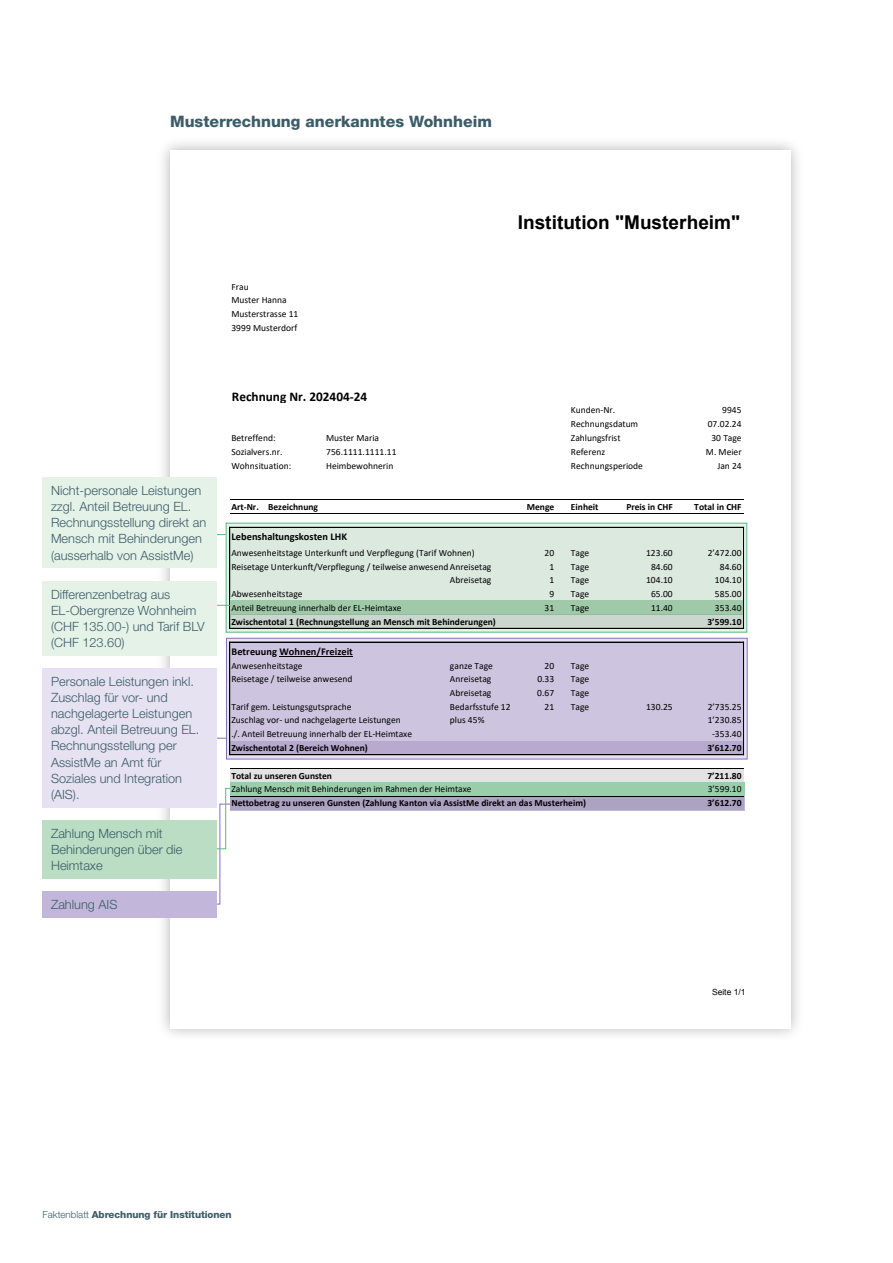
<style>
.page{position:relative;width:893px;height:1263px;background:#fff}
.page>*{position:absolute;margin:0;border:0;box-sizing:border-box;transform-origin:0 0}
.t1{font:700 19.05px "Arial";color:#000}
.H2_Titel_10_5pt{font:800 15.75px "Helvetica Neue LT Std";color:#3c5c68}
.t2{font:700 13.2px "Calibri";color:#000}
.t3{font:300 12.75px/16.2px "Helvetica Neue LT Std";color:#3c5c68}
.t4{font:700 10.35px "Calibri";color:#000}
.t5{font:800 9.75px "Helvetica Neue LT Std";letter-spacing:-.005em;color:#3c5c68}
.t6{font:9.45px/13.8px "Calibri";color:#000}
.t7{font:700 9.45px "Calibri";color:#000}
.t8{font:8.55px "Arial";color:#000}
.s1{font-weight:700}
.s2{font-weight:300}
</style>
<div class="page">
<div style="left:156px;top:136px;width:649px;height:906px;background:#000;opacity:.3"></div>
<div style="left:170px;top:150px;width:621px;height:878px;background:#fff"></div>
<div style="left:230px;top:768px;width:514px;height:14px;background:#e3e3e3"></div>
<hr style="left:230px;top:499px;width:514px;height:1px;background:#000">
<hr style="left:230px;top:513px;width:514px;height:1px;background:#000">
<hr style="left:230px;top:768px;width:514px;height:1px;background:#000">
<svg style="left:226px;top:523px;width:521px;height:109px;background:#d1dfd4"></svg>
<svg style="left:226px;top:638px;width:521px;height:121px;background:#c5bdd7"></svg>
<div style="left:230px;top:796px;width:514px;height:15px;background:#aca2c2"></div>
<div style="left:230px;top:782px;width:514px;height:14px;background:#9aceaa"></div>
<div style="left:230px;top:600px;width:512px;height:14px;background:#a0c9aa"></div>
<svg style="left:217px;top:605px;width:13px;height:1px"></svg>
<div style="left:43px;top:477px;width:174px;height:91px;background:#e5f2e8"></div>
<div style="left:43px;top:581px;width:174px;height:74px;background:#e5f2e8"></div>
<div style="left:43px;top:668px;width:174px;height:139px;background:#e6e2f2"></div>
<div style="left:43px;top:820px;width:174px;height:59px;background:#baddc3"></div>
<div style="left:43px;top:891px;width:174px;height:26px;background:#c2b7db"></div>
<svg style="left:210px;top:788px;width:21px;height:117px"></svg>
<h2 class="H2_Titel_10_5pt" style="left:170px;top:112px;width:323px">Musterrechnung anerkanntes Wohnheim</h2>
<p class="t6" style="left:231px;top:279px;width:68px">Frau<br>Muster Hanna<br>Musterstrasse 11<br>3999 Musterdorf</p>
<p class="t2" style="left:232px;top:387px;width:137px">Rechnung Nr. 202404-24</p>
<p class="t1" style="left:518px;top:209px;width:224px">Institution "Musterheim"</p>
<p class="t6" style="left:571px;top:403px;width:46px">Kunden-Nr.</p>
<p class="t6" style="left:722px;top:403px;width:21px">9945</p>
<p class="t6" style="left:571px;top:417px;width:69px">Rechnungsdatum</p>
<p class="t6" style="left:708px;top:417px;width:35px">07.02.24</p>
<h3 class="t3" style="left:51px;top:482px;width:157px">Nicht-personale Leistungen zzgl. Anteil Betreuung EL.<br>Rechnungsstellung direkt an<br>Mensch mit Behinderungen (ausserhalb von AssistMe)</h3>
<h3 class="t3" style="left:51px;top:586px;width:155px">Differenzenbetrag aus<br>EL-Obergrenze Wohnheim (CHF 135.00-) und Tarif BLV (CHF 123.60)</h3>
<h3 class="t3" style="left:51px;top:673px;width:150px">Personale Leistungen inkl.<br>Zuschlag für vor- und nachgelagerte Leistungen abzgl. Anteil Betreuung EL.<br>Rechnungsstellung per<br>AssistMe an Amt für<br>Soziales und Integration (AIS).</h3>
<h3 class="t3" style="left:51px;top:825px;width:133px">Zahlung Mensch mit<br>Behinderungen über die<br>Heimtaxe</h3>
<h3 class="t3" style="left:51px;top:896px;width:68px">Zahlung AIS</h3>
<p class="t6" style="left:231px;top:431px;width:46px">Betreffend:</p>
<p class="t6" style="left:326px;top:431px;width:54px">Muster Maria</p>
<p class="t6" style="left:571px;top:431px;width:51px">Zahlungsfrist</p>
<p class="t6" style="left:711px;top:431px;width:32px">30 Tage</p>
<p class="t6" style="left:231px;top:444px;width:53px">Sozialvers.nr.</p>
<p class="t6" style="left:326px;top:444px;width:72px">756.1111.1111.11</p>
<p class="t6" style="left:571px;top:444px;width:36px">Referenz</p>
<p class="t6" style="left:706px;top:444px;width:37px">M. Meier</p>
<p class="t6" style="left:231px;top:458px;width:61px">Wohnsituation:</p>
<p class="t6" style="left:326px;top:458px;width:69px">Heimbewohnerin</p>
<p class="t6" style="left:571px;top:458px;width:74px">Rechnungsperiode</p>
<p class="t6" style="left:717px;top:458px;width:26px">Jan 24</p>
<p class="t7" style="left:231px;top:500px;width:88px">Art-Nr. Bezeichnung</p>
<p class="t7" style="left:527px;top:500px;width:29px">Menge</p>
<p class="t7" style="left:571px;top:500px;width:29px">Einheit</p>
<p class="t7" style="left:626px;top:500px;width:48px">Preis in CHF</p>
<p class="t7" style="left:694px;top:500px;width:49px">Total in CHF</p>
<p class="t4" style="left:232px;top:529px;width:117px">Lebenshaltungskosten LHK</p>
<p class="t6" style="left:231px;top:545px;width:245px">Anwesenheitstage Unterkunft und Verpflegung (Tarif Wohnen)</p>
<p class="t6" style="left:545px;top:545px;width:11px">20</p>
<p class="t6" style="left:571px;top:545px;width:20px">Tage</p>
<p class="t6" style="left:646px;top:545px;width:28px">123.60</p>
<p class="t6" style="left:708px;top:545px;width:35px">2’472.00</p>
<p class="t6" style="left:231px;top:559px;width:261px">Reisetage Unterkunft/Verpflegung / teilweise anwesend Anreisetag</p>
<p class="t6" style="left:549px;top:559px;width:6px">1</p>
<p class="t6" style="left:571px;top:559px;width:20px">Tage</p>
<p class="t6" style="left:651px;top:559px;width:23px">84.60</p>
<p class="t6" style="left:720px;top:559px;width:23px">84.60</p>
<p class="t6" style="left:450px;top:573px;width:43px">Abreisetag</p>
<p class="t6" style="left:549px;top:573px;width:6px">1</p>
<p class="t6" style="left:571px;top:573px;width:20px">Tage</p>
<p class="t6" style="left:646px;top:573px;width:28px">104.10</p>
<p class="t6" style="left:715px;top:573px;width:28px">104.10</p>
<p class="t6" style="left:231px;top:587px;width:73px">Abwesenheitstage</p>
<p class="t6" style="left:549px;top:587px;width:6px">9</p>
<p class="t6" style="left:571px;top:587px;width:20px">Tage</p>
<p class="t6" style="left:651px;top:587px;width:23px">65.00</p>
<p class="t6" style="left:715px;top:587px;width:28px">585.00</p>
<p class="t6" style="left:231px;top:601px;width:172px">Anteil Betreuung innerhalb der EL-Heimtaxe</p>
<p class="t6" style="left:545px;top:601px;width:11px">31</p>
<p class="t6" style="left:571px;top:601px;width:20px">Tage</p>
<p class="t6" style="left:651px;top:601px;width:23px">11.40</p>
<p class="t6" style="left:715px;top:601px;width:28px">353.40</p>
<p class="t7" style="left:231px;top:615px;width:266px">Zwischentotal 1 (Rechnungstellung an Mensch mit Behinderungen)</p>
<p class="t7" style="left:707px;top:615px;width:36px">3’599.10</p>
<p class="t4" style="left:232px;top:644px;width:123px">Betreuung Wohnen/Freizeit</p>
<p class="t6" style="left:450px;top:659px;width:45px">ganze Tage</p>
<p class="t6" style="left:545px;top:659px;width:11px">20</p>
<p class="t6" style="left:571px;top:659px;width:20px">Tage</p>
<p class="t6" style="left:231px;top:672px;width:123px">Reisetage / teilweise anwesend</p>
<p class="t6" style="left:450px;top:672px;width:43px">Anreisetag</p>
<p class="t6" style="left:537px;top:672px;width:18px">0.33</p>
<p class="t6" style="left:571px;top:672px;width:20px">Tage</p>
<p class="t6" style="left:450px;top:686px;width:43px">Abreisetag</p>
<p class="t6" style="left:537px;top:686px;width:18px">0.67</p>
<p class="t6" style="left:571px;top:686px;width:20px">Tage</p>
<p class="t6" style="left:231px;top:699px;width:122px">Tarif gem. Leistungsgutsprache</p>
<p class="t6" style="left:450px;top:699px;width:62px">Bedarfsstufe 12</p>
<p class="t6" style="left:545px;top:699px;width:11px">21</p>
<p class="t6" style="left:571px;top:699px;width:20px">Tage</p>
<p class="t6" style="left:646px;top:699px;width:28px">130.25</p>
<p class="t6" style="left:708px;top:699px;width:35px">2’735.25</p>
<p class="t6" style="left:231px;top:713px;width:171px">Zuschlag vor- und nachgelagerte Leistungen</p>
<p class="t6" style="left:450px;top:713px;width:36px">plus 45%</p>
<p class="t6" style="left:708px;top:713px;width:35px">1’230.85</p>
<p class="t6" style="left:231px;top:727px;width:182px">./. Anteil Betreuung innerhalb der EL-Heimtaxe</p>
<p class="t6" style="left:712px;top:727px;width:31px">-353.40</p>
<p class="t7" style="left:231px;top:741px;width:138px">Zwischentotal 2 (Bereich Wohnen)</p>
<p class="t7" style="left:707px;top:741px;width:36px">3’612.70</p>
<p class="t7" style="left:231px;top:769px;width:102px">Total zu unseren Gunsten</p>
<p class="t7" style="left:707px;top:769px;width:36px">7’211.80</p>
<p class="t6" style="left:231px;top:782px;width:242px">Zahlung Mensch mit Behinderungen im Rahmen der Heimtaxe</p>
<p class="t6" style="left:707px;top:782px;width:36px">3’599.10<br><span class="s1">3’612.70</span></p>
<p class="t6" style="left:231px;top:659px;width:73px">Anwesenheitstage</p>
<p class="t7" style="left:231px;top:796px;width:356px">Nettobetrag zu unseren Gunsten (Zahlung Kanton via AssistMe direkt an das Musterheim)</p>
<p class="t8" style="left:712px;top:986px;width:35px">Seite 1/1</p>
<p class="t5" style="left:43px;top:1208px;width:191px"><span class="s2">Faktenblatt</span> Abrechnung für Institutionen</p>
</div>
